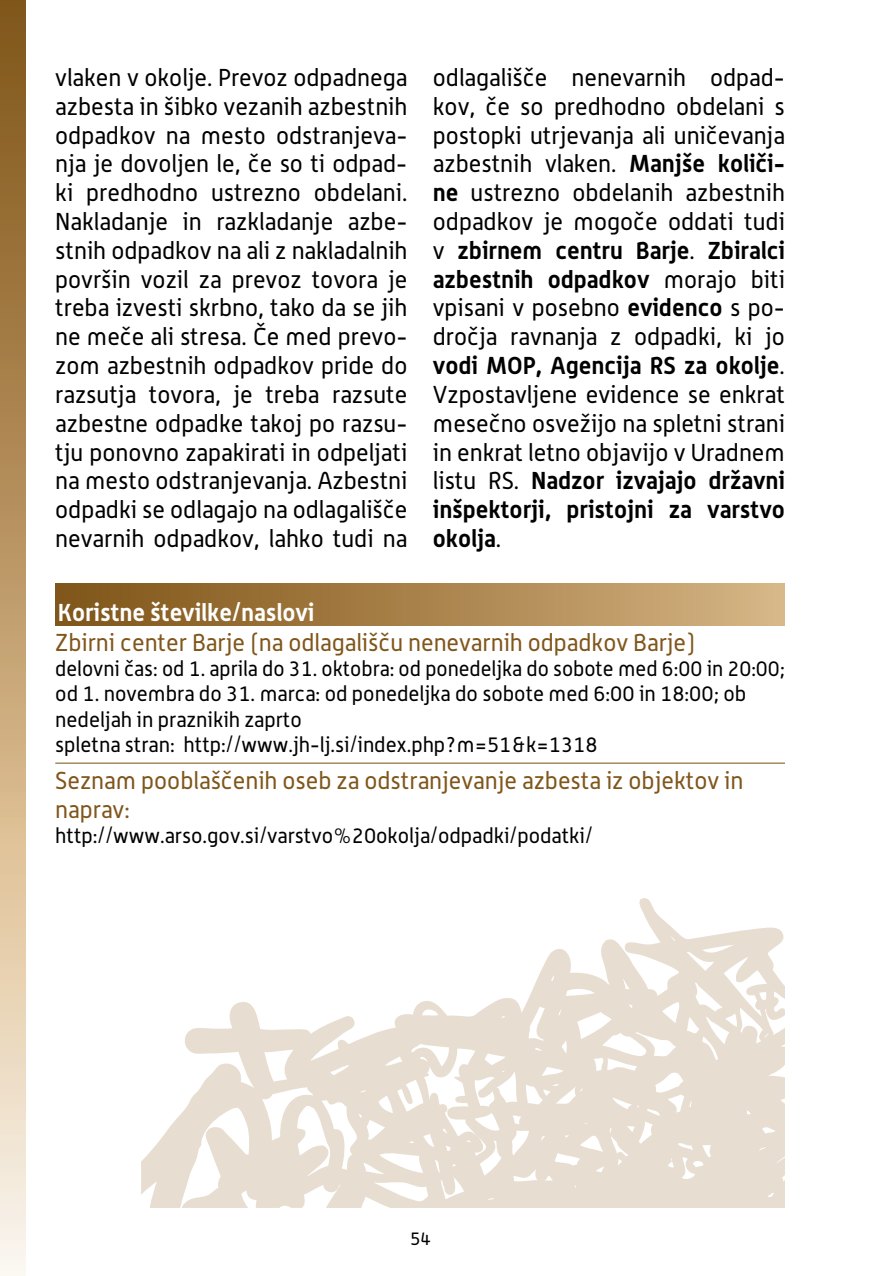
<style>
.page{position:relative;width:893px;height:1276px;background:#fff}
.page>*{position:absolute;margin:0;border:0;box-sizing:border-box;transform-origin:0 0}
.t1{font:24px/28.8px "Alwyn OT";color:#000;text-align:justify}
.t2{font:24px/28.8px "Alwyn OT";color:#80561b}
.t3{font:700 24px "Alwyn OT";color:#fff}
.t4{font:21px/25.2px "Alwyn OT";color:#000}
.t5{font:18px "Alwyn OT";color:#000}
.s1{font-weight:700}
</style>
<div class="page">
<svg style="left:141px;top:898px;width:644px;height:310px;fill:#e7ddd1"></svg>
<div style="left:0;top:0;width:25px;height:1276px;background:linear-gradient(to bottom,#82510d,#fff7e5)"></div>
<hr style="left:55px;top:762px;width:730px;height:1px;background:#80561b">
<div style="left:55px;top:583px;width:730px;height:43px;background:linear-gradient(to right,#7e5315,#d5b484)"></div>
<p class="t1" style="left:55px;top:64px;width:354px">vlaken v okolje. Prevoz odpadnega azbesta in šibko vezanih azbestnih odpadkov na mesto odstranjeva&shy;nja je dovoljen le, če so ti odpad&shy;ki predhodno ustrezno obdelani.<br>Nakladanje in razkladanje azbe&shy;stnih odpadkov na ali z nakladalnih površin vozil za prevoz tovora je treba izvesti skrbno, tako da se jih ne meče ali stresa. Če med prevo&shy;zom azbestnih odpadkov pride do razsutja tovora, je treba razsute azbestne odpadke takoj po razsu&shy;tju ponovno zapakirati in odpeljati na mesto odstranjevanja. Azbestni odpadki se odlagajo na odlagališče nevarnih odpadkov, lahko tudi na</p>
<p class="t1" style="left:433px;top:64px;width:354px">odlagališče nenevarnih odpad&shy;kov, če so predhodno obdelani s postopki utrjevanja ali uničevanja azbestnih vlaken. <span class="s1">Manjše količi&shy;ne</span> ustrezno obdelanih azbestnih odpadkov je mogoče oddati tudi v <span class="s1">zbirnem centru Barje</span>. <span class="s1">Zbiralci azbestnih odpadkov</span> morajo biti vpisani v posebno <span class="s1">evidenco</span> s po&shy;dročja ravnanja z odpadki, ki jo <span class="s1">vodi MOP, Agencija RS za okolje</span>.<br>Vzpostavljene evidence se enkrat mesečno osvežijo na spletni strani in enkrat letno objavijo v Uradnem listu RS. <span class="s1">Nadzor izvajajo državni inšpektorji, pristojni za varstvo okolja</span>.</p>
<p class="t3" style="left:58px;top:598px;width:258px">Koristne številke/naslovi</p>
<p class="t2" style="left:55px;top:628px;width:641px">Zbirni center Barje (na odlagališču nenevarnih odpadkov Barje)</p>
<p class="t4" style="left:55px;top:656px;width:731px">delovni čas: od 1. aprila do 31. oktobra: od ponedeljka do sobote med 6:00 in 20:00; od 1. novembra do 31. marca: od ponedeljka do sobote med 6:00 in 18:00; ob nedeljah in praznikih zaprto<br>spletna stran: http://www.jh-lj.si/index.php?m=51&amp;k=1318</p>
<p class="t2" style="left:55px;top:767px;width:689px">Seznam pooblaščenih oseb za odstranjevanje azbesta iz objektov in naprav:</p>
<p class="t4" style="left:55px;top:823px;width:539px">http://www.arso.gov.si/varstvo%20okolja/odpadki/podatki/</p>
<p class="t5" style="left:410px;top:1228px;width:22px">54</p>
</div>
